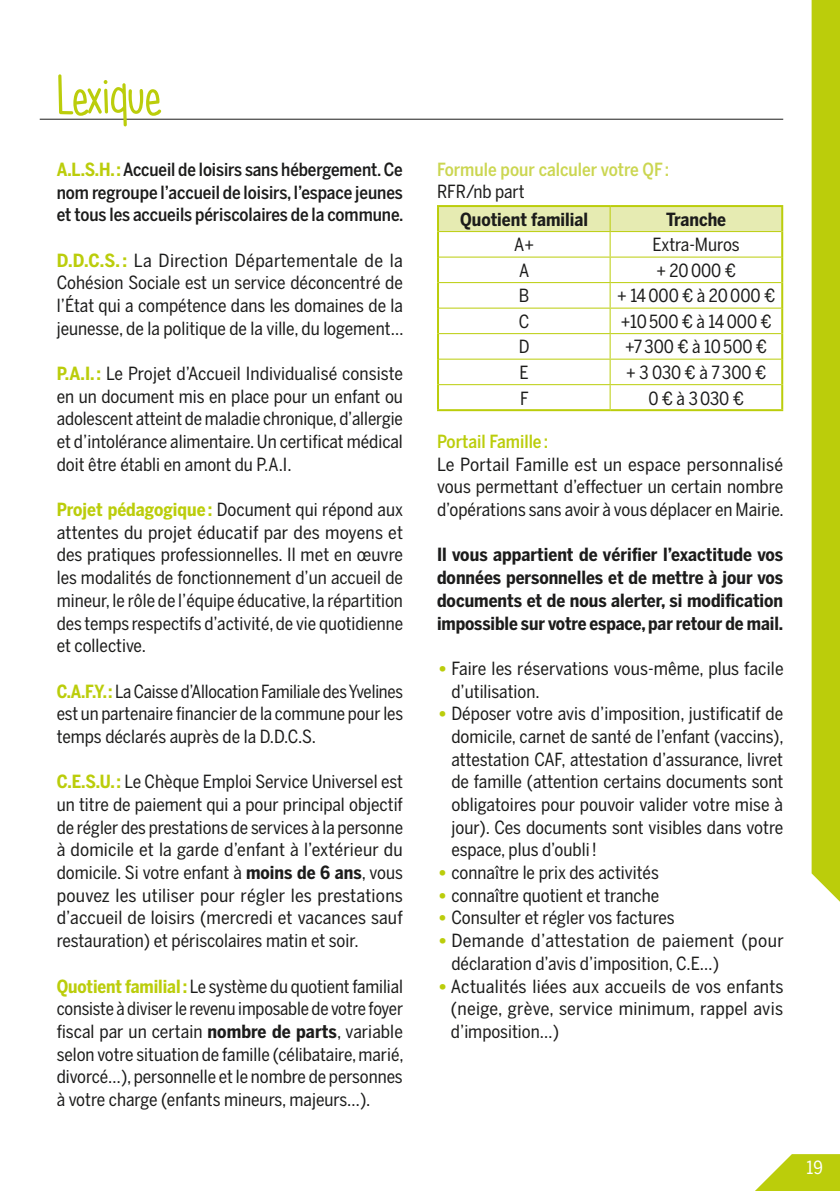
<style>
.page{position:relative;width:840px;height:1191px;background:#fff}
.page>*{position:absolute;margin:0;border:0;box-sizing:border-box;transform-origin:0 0}
.t1{font:54px "Candy Round BTN Cond";letter-spacing:-.01em;color:#bbcd0b}
.t2{font:18px/22.6px "Benton Sans Cond";color:#1c1c1b;text-align:justify}
.t3{font:700 18px/22.6px "Benton Sans Cond";letter-spacing:-.005em;color:#1c1c1b;text-align:justify}
.t4{font:500 18px/22.6px "Benton Sans Cond";letter-spacing:-.005em;color:#1c1c1b;text-align:justify}
.t5{font:500 18px "Benton Sans Cond";color:#cbd651}
.t6{font:500 18px "Benton Sans Cond";color:#bbcd0b}
.t7{font:18px "Benton Sans Cond";color:#fff}
.t8{font:500 18px "Benton Sans Cond";color:#fff}
.s1{font-weight:700;color:#bbcd0b}
.s2{font-weight:700}
.s3{font-size:23.4px;color:#bbcd0b}
</style>
<div class="page">
<hr style="left:437px;top:207px;width:2px;height:24px;background:#bbcd0b">
<hr style="left:780px;top:207px;width:2px;height:24px;background:#bbcd0b">
<hr style="left:437px;top:231px;width:2px;height:26px;background:#bbcd0b">
<hr style="left:780px;top:231px;width:2px;height:26px;background:#bbcd0b">
<hr style="left:437px;top:257px;width:2px;height:26px;background:#bbcd0b">
<hr style="left:780px;top:257px;width:2px;height:26px;background:#bbcd0b">
<hr style="left:437px;top:283px;width:2px;height:25px;background:#bbcd0b">
<hr style="left:780px;top:283px;width:2px;height:25px;background:#bbcd0b">
<hr style="left:437px;top:308px;width:2px;height:26px;background:#bbcd0b">
<hr style="left:780px;top:308px;width:2px;height:26px;background:#bbcd0b">
<hr style="left:437px;top:334px;width:2px;height:25px;background:#bbcd0b">
<hr style="left:780px;top:334px;width:2px;height:25px;background:#bbcd0b">
<hr style="left:437px;top:359px;width:2px;height:26px;background:#bbcd0b">
<hr style="left:780px;top:359px;width:2px;height:26px;background:#bbcd0b">
<hr style="left:437px;top:385px;width:2px;height:24px;background:#bbcd0b">
<hr style="left:780px;top:385px;width:2px;height:24px;background:#bbcd0b">
<svg style="left:438px;top:207px;width:343px;height:202px"></svg>
<hr style="left:437px;top:205px;width:172px;height:2px;background:#bbcd0b">
<hr style="left:609px;top:205px;width:173px;height:2px;background:#bbcd0b">
<hr style="left:437px;top:409px;width:172px;height:2px;background:#bbcd0b">
<hr style="left:609px;top:409px;width:173px;height:2px;background:#bbcd0b">
<hr style="left:40px;top:119px;width:742px;height:1px;background:#1c1c1b">
<svg style="left:755px;top:1154px;width:84px;height:37px"></svg>
<svg style="left:811px;top:0;width:28px;height:901px;background:#becf19"></svg>
<h1 class="t1" style="left:57px;top:63px;width:106px">Lexique</h1>
<p class="t4" style="left:57px;top:158px;width:348px"><span class="s1">A.L.S.H.:</span> Accueil de loisirs sans hébergement. Ce nom regroupe l’accueil de loisirs, l’espace jeunes et tous les accueils périscolaires de la commune.</p>
<p class="t2" style="left:57px;top:248px;width:348px"><span class="s1">D.D.C.S. :</span> La Direction Départementale de la Cohésion Sociale est un service déconcentré de l’État qui a compétence dans les domaines de la jeunesse, de la politique de la ville, du logement…</p>
<p class="t2" style="left:57px;top:362px;width:347px"><span class="s1">P.A.I.:</span> Le Projet d’Accueil Individualisé consiste en un document mis en place pour un enfant ou adolescent atteint de maladie chronique, d’allergie et d’intolérance alimentaire. Un certificat médical doit être établi en amont du P.A.I.</p>
<p class="t2" style="left:57px;top:498px;width:348px"><span class="s1">Projet pédagogique :</span> Document qui répond aux attentes du projet éducatif par des moyens et des pratiques professionnelles. Il met en œuvre les modalités de fonctionnement d’un accueil de mineur, le rôle de l’équipe éducative, la répartition des temps respectifs d’activité, de vie quotidienne et collective.</p>
<p class="t2" style="left:57px;top:679px;width:347px"><span class="s1">C.A.F.Y.:</span> La Caisse d’Allocation Familiale des Yvelines est un partenaire financier de la commune pour les temps déclarés auprès de la D.D.C.S.</p>
<p class="t2" style="left:57px;top:770px;width:348px"><span class="s1">C.E.S.U.:</span> Le Chèque Emploi Service Universel est un titre de paiement qui a pour principal objectif de régler des prestations de services à la personne à domicile et la garde d’enfant à l’extérieur du domicile. Si votre enfant à <span class="s2">moins de 6 ans</span>, vous pouvez les utiliser pour régler les prestations d’accueil de loisirs (mercredi et vacances sauf restauration) et périscolaires matin et soir.</p>
<p class="t2" style="left:57px;top:974px;width:348px"><span class="s1">Quotient familial:</span> Le système du quotient familial consiste à diviser le revenu imposable de votre foyer fiscal par un certain <span class="s2">nombre de parts</span>, variable selon votre situation de famille (célibataire, marié, divorcé…), personnelle et le nombre de personnes à votre charge (enfants mineurs, majeurs…).</p>
<p class="t5" style="left:437px;top:159px;width:233px">Formule pour calculer votre QF:</p>
<p class="t2" style="left:437px;top:180px;width:89px">RFR/nb part</p>
<p class="t3" style="left:460px;top:208px;width:129px">Quotient familial</p>
<p class="t3" style="left:665px;top:208px;width:61px">Tranche</p>
<p class="t2" style="left:514px;top:233px;width:21px">A+</p>
<p class="t2" style="left:652px;top:233px;width:88px">Extra-Muros</p>
<p class="t2" style="left:519px;top:259px;width:12px">A</p>
<p class="t2" style="left:656px;top:259px;width:81px">+ 20000 €</p>
<p class="t2" style="left:518px;top:284px;width:12px">B</p>
<p class="t2" style="left:616px;top:284px;width:159px">+ 14000 € à 20000 €</p>
<p class="t2" style="left:518px;top:310px;width:12px">C</p>
<p class="t2" style="left:620px;top:310px;width:152px">+10500 € à 14000 €</p>
<p class="t2" style="left:518px;top:335px;width:12px">D</p>
<p class="t2" style="left:624px;top:335px;width:143px">+7300 € à 10500 €</p>
<p class="t2" style="left:519px;top:361px;width:11px">E</p>
<p class="t2" style="left:625px;top:361px;width:141px">+ 3 030 € à 7300 €</p>
<p class="t2" style="left:519px;top:386px;width:10px">F</p>
<p class="t2" style="left:648px;top:386px;width:97px">0€ à 3030€</p>
<p class="t6" style="left:437px;top:431px;width:113px">Portail Famille :</p>
<p class="t2" style="left:437px;top:453px;width:348px">Le Portail Famille est un espace personnalisé vous permettant d’effectuer un certain nombre d’opérations sans avoir à vous déplacer en Mairie.</p>
<p class="t3" style="left:437px;top:543px;width:347px">Il vous appartient de vérifier l’exactitude vos données personnelles et de mettre à jour vos documents et de nous alerter, si modification impossible sur votre espace, par retour de mail.</p>
<p class="t2" style="left:451px;top:657px;width:333px;text-indent:-14px"><span class="s3">•</span> Faire les réservations vous-même, plus facile d’utilisation.</p>
<p class="t2" style="left:451px;top:702px;width:333px;text-indent:-14px"><span class="s3">•</span> Déposer votre avis d’imposition, justificatif de domicile, carnet de santé de l’enfant (vaccins), attestation CAF, attestation d’assurance, livret de famille (attention certains documents sont obligatoires pour pouvoir valider votre mise à jour). Ces documents sont visibles dans votre espace, plus d’oubli!</p>
<p class="t2" style="left:437px;top:861px;width:223px"><span class="s3">•</span> connaître le prix des activités</p>
<p class="t2" style="left:437px;top:883px;width:224px"><span class="s3">•</span> connaître quotient et tranche</p>
<p class="t2" style="left:437px;top:906px;width:239px"><span class="s3">•</span> Consulter et régler vos factures</p>
<p class="t2" style="left:451px;top:929px;width:333px;text-indent:-14px"><span class="s3">•</span> Demande d’attestation de paiement (pour déclaration d’avis d’imposition, C.E…)</p>
<p class="t2" style="left:450px;top:974px;width:334px;text-indent:-14px"><span class="s3">•</span> Actualités liées aux accueils de vos enfants (neige, grève, service minimum, rappel avis d’imposition…)</p>
<p class="t8" style="left:812px;top:1156px;width:11px">8</p>
<p class="t7" style="left:806px;top:1157px;width:18px">19</p>
</div>
